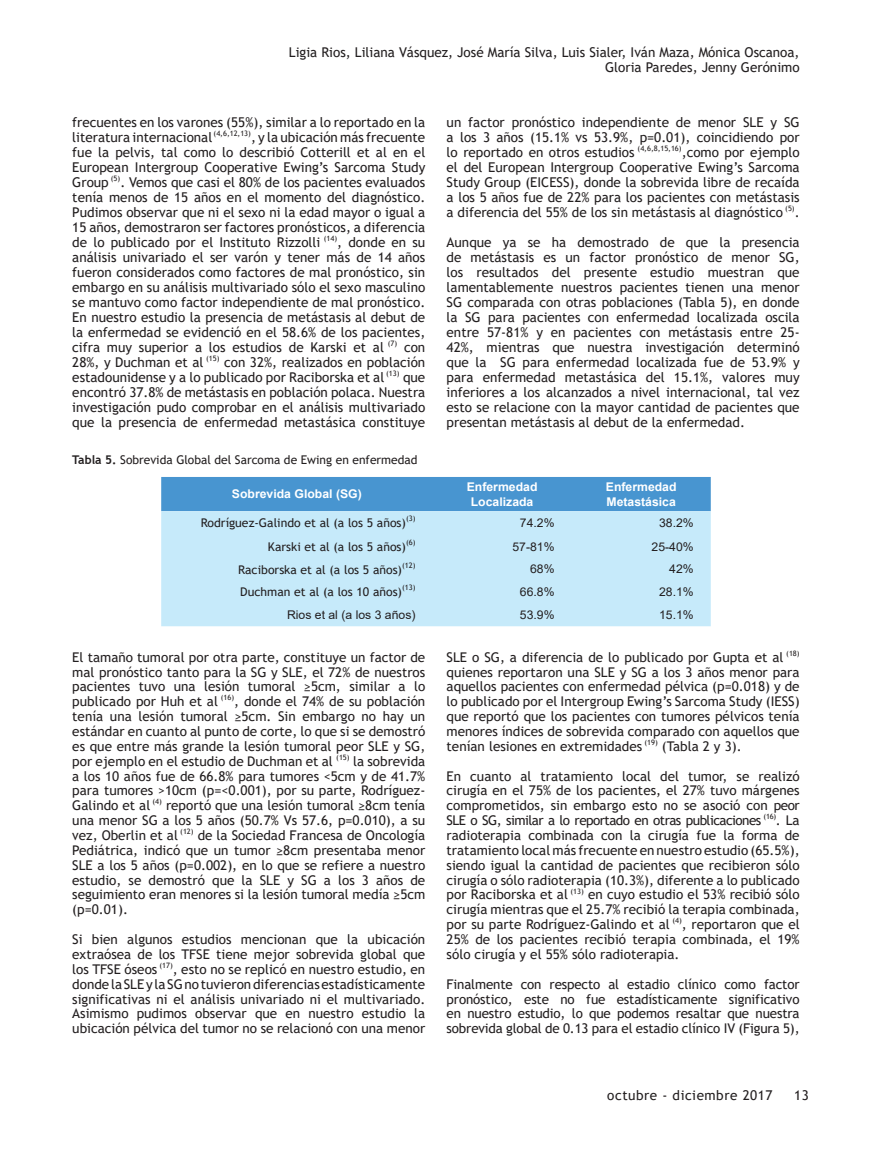
<style>
.page{position:relative;width:872px;height:1149px;background:#fff}
.page>*{position:absolute;margin:0;border:0;box-sizing:border-box;transform-origin:0 0}
.t1{font:13.5px/15px "Trebuchet MS";color:#231f20;text-align:justify}
.t2{font:13.5px "Trebuchet MS";letter-spacing:.04em;color:#231f20}
.t3{font:13.35px/14.9px "Trebuchet MS";color:#231f20;text-align:justify}
.t4{font:12px "Trebuchet MS";color:#231f20}
.t5{font:12px "Arial";color:#231f20}
.t6{font:700 12px/14.4px "Arial";color:#fff;text-align:center}
.t7{font:7.5px "Trebuchet MS";color:#231f20}
.s1{font-weight:700}
</style>
<div class="page">
<div style="left:161px;top:477px;width:550px;height:34px;background:#4895d0"></div>
<div style="left:161px;top:511px;width:550px;height:115px;background:#c6eafa"></div>
<p class="t1" style="left:289px;top:44px;width:512px;text-align:right">Ligia Rios, Liliana Vásquez, José María Silva, Luis Sialer, Iván Maza, Mónica Oscanoa,<br>Gloria Paredes, Jenny Gerónimo</p>
<p class="t1" style="left:72px;top:115px;width:354px">frecuentes en los varones (55%), similar a lo reportado en la literatura internacional <sup>(4,6,12,13)</sup>, y la ubicación más frecuente fue la pelvis, tal como lo describió Cotterill et al en el European Intergroup Cooperative Ewing’s Sarcoma Study Group <sup>(5)</sup>. Vemos que casi el 80% de los pacientes evaluados tenía menos de 15 años en el momento del diagnóstico.<br>Pudimos observar que ni el sexo ni la edad mayor o igual a 15 años, demostraron ser factores pronósticos, a diferencia de lo publicado por el Instituto Rizzolli <sup>(14)</sup>, donde en su análisis univariado el ser varón y tener más de 14 años fueron considerados como factores de mal pronóstico, sin embargo en su análisis multivariado sólo el sexo masculino se mantuvo como factor independiente de mal pronóstico.<br>En nuestro estudio la presencia de metástasis al debut de la enfermedad se evidenció en el 58.6% de los pacientes, cifra muy superior a los estudios de Karski et al <sup>(7)</sup> con 28%, y Duchman et al <sup>(15)</sup> con 32%, realizados en población estadounidense y a lo publicado por Raciborska et al <sup>(13)</sup> que encontró 37.8% de metástasis en población polaca. Nuestra investigación pudo comprobar en el análisis multivariado que la presencia de enfermedad metastásica constituye</p>
<p class="t1" style="left:446px;top:115px;width:354px">un factor pronóstico independiente de menor SLE y SG a los 3 años (15.1% vs 53.9%, p=0.01), coincidiendo por lo reportado en otros estudios <sup>(4,6,8,15,16)</sup>,como por ejemplo el del European Intergroup Cooperative Ewing’s Sarcoma Study Group (EICESS), donde la sobrevida libre de recaída a los 5 años fue de 22% para los pacientes con metástasis a diferencia del 55% de los sin metástasis al diagnóstico <sup>(5)</sup>.</p>
<p class="t1" style="left:446px;top:234px;width:354px">Aunque ya se ha demostrado de que la presencia de metástasis es un factor pronóstico de menor SG, los resultados del presente estudio muestran que lamentablemente nuestros pacientes tienen una menor SG comparada con otras poblaciones (Tabla 5), en donde la SG para pacientes con enfermedad localizada oscila entre 57-81% y en pacientes con metástasis entre 25- 42%, mientras que nuestra investigación determinó que la SG para enfermedad localizada fue de 53.9% y para enfermedad metastásica del 15.1%, valores muy inferiores a los alcanzados a nivel internacional, tal vez esto se relacione con la mayor cantidad de pacientes que presentan metástasis al debut de la enfermedad.</p>
<p class="t4" style="left:72px;top:452px;width:346px"><span class="s1">Tabla 5.</span> Sobrevida Global del Sarcoma de Ewing en enfermedad</p>
<p class="t6" style="left:232px;top:487px;width:131px">Sobrevida Global (SG)</p>
<p class="t6" style="left:467px;top:480px;width:72px">Enfermedad<br>Localizada</p>
<p class="t6" style="left:606px;top:480px;width:72px;text-align:left">Enfermedad<br>Metastásica</p>
<p class="t4" style="left:201px;top:515px;width:207px">Rodríguez-Galindo et al (a los 5 años)</p>
<p class="t7" style="left:406px;top:514px;width:11px">(3)</p>
<p class="t5" style="left:520px;top:514px;width:36px">74.2%</p>
<p class="t5" style="left:659px;top:514px;width:36px">38.2%</p>
<p class="t4" style="left:268px;top:538px;width:140px">Karski et al (a los 5 años)</p>
<p class="t7" style="left:406px;top:537px;width:11px">(6)</p>
<p class="t5" style="left:512px;top:538px;width:44px">57-81%</p>
<p class="t5" style="left:651px;top:538px;width:44px">25-40%</p>
<p class="t4" style="left:238px;top:561px;width:165px">Raciborska et al (a los 5 años)</p>
<p class="t7" style="left:402px;top:560px;width:15px">(12)</p>
<p class="t5" style="left:530px;top:561px;width:26px">68%</p>
<p class="t5" style="left:669px;top:561px;width:26px">42%</p>
<p class="t4" style="left:240px;top:584px;width:163px">Duchman et al (a los 10 años)</p>
<p class="t7" style="left:402px;top:583px;width:15px">(13)</p>
<p class="t5" style="left:520px;top:583px;width:36px">66.8%</p>
<p class="t5" style="left:659px;top:583px;width:36px">28.1%</p>
<p class="t5" style="left:287px;top:606px;width:130px">Rios et al (a los 3 años)</p>
<p class="t5" style="left:520px;top:606px;width:36px">53.9%</p>
<p class="t5" style="left:659px;top:606px;width:36px">15.1%</p>
<p class="t3" style="left:72px;top:649px;width:354px">El tamaño tumoral por otra parte, constituye un factor de mal pronóstico tanto para la SG y SLE, el 72% de nuestros pacientes tuvo una lesión tumoral ≥5cm, similar a lo publicado por Huh et al <sup>(16)</sup>, donde el 74% de su población tenía una lesión tumoral ≥5cm. Sin embargo no hay un estándar en cuanto al punto de corte, lo que si se demostró es que entre más grande la lesión tumoral peor SLE y SG, por ejemplo en el estudio de Duchman et al <sup>(15)</sup> la sobrevida a los 10 años fue de 66.8% para tumores &lt;5cm y de 41.7% para tumores &gt;10cm (p=&lt;0.001), por su parte, Rodríguez-Galindo et al <sup>(4)</sup> reportó que una lesión tumoral ≥8cm tenía una menor SG a los 5 años (50.7% Vs 57.6, p=0.010), a su vez, Oberlin et al <sup>(12)</sup> de la Sociedad Francesa de Oncología Pediátrica, indicó que un tumor ≥8cm presentaba menor SLE a los 5 años (p=0.002), en lo que se refiere a nuestro estudio, se demostró que la SLE y SG a los 3 años de seguimiento eran menores si la lesión tumoral medía ≥5cm (p=0.01).</p>
<p class="t3" style="left:72px;top:931px;width:354px">Si bien algunos estudios mencionan que la ubicación extraósea de los TFSE tiene mejor sobrevida global que los TFSE óseos <sup>(17)</sup>, esto no se replicó en nuestro estudio, en donde la SLE y la SG no tuvieron diferencias estadísticamente significativas ni el análisis univariado ni el multivariado.<br>Asimismo pudimos observar que en nuestro estudio la ubicación pélvica del tumor no se relacionó con una menor</p>
<p class="t3" style="left:446px;top:649px;width:354px">SLE o SG, a diferencia de lo publicado por Gupta et al <sup>(18) </sup>quienes reportaron una SLE y SG a los 3 años menor para aquellos pacientes con enfermedad pélvica (p=0.018) y de lo publicado por el Intergroup Ewing’s Sarcoma Study (IESS) que reportó que los pacientes con tumores pélvicos tenía menores índices de sobrevida comparado con aquellos que tenían lesiones en extremidades <sup>(19)</sup> (Tabla 2 y 3).</p>
<p class="t3" style="left:446px;top:768px;width:354px">En cuanto al tratamiento local del tumor, se realizó cirugía en el 75% de los pacientes, el 27% tuvo márgenes comprometidos, sin embargo esto no se asoció con peor SLE o SG, similar a lo reportado en otras publicaciones <sup>(16)</sup>. La radioterapia combinada con la cirugía fue la forma de tratamiento local más frecuente en nuestro estudio (65.5%), siendo igual la cantidad de pacientes que recibieron sólo cirugía o sólo radioterapia (10.3%), diferente a lo publicado por Raciborska et al <sup>(13)</sup> en cuyo estudio el 53% recibió sólo cirugía mientras que el 25.7% recibió la terapia combinada, por su parte Rodríguez-Galindo et al <sup>(4)</sup>, reportaron que el 25% de los pacientes recibió terapia combinada, el 19% sólo cirugía y el 55% sólo radioterapia.</p>
<p class="t3" style="left:446px;top:976px;width:354px">Finalmente con respecto al estadio clínico como factor pronóstico, este no fue estadísticamente significativo en nuestro estudio, lo que podemos resaltar que nuestra sobrevida global de 0.13 para el estadio clínico IV (Figura 5),</p>
<p class="t2" style="left:607px;top:1085px;width:167px">octubre - diciembre 2017</p>
<p class="t1" style="left:794px;top:1086px;width:16px">13</p>
</div>
